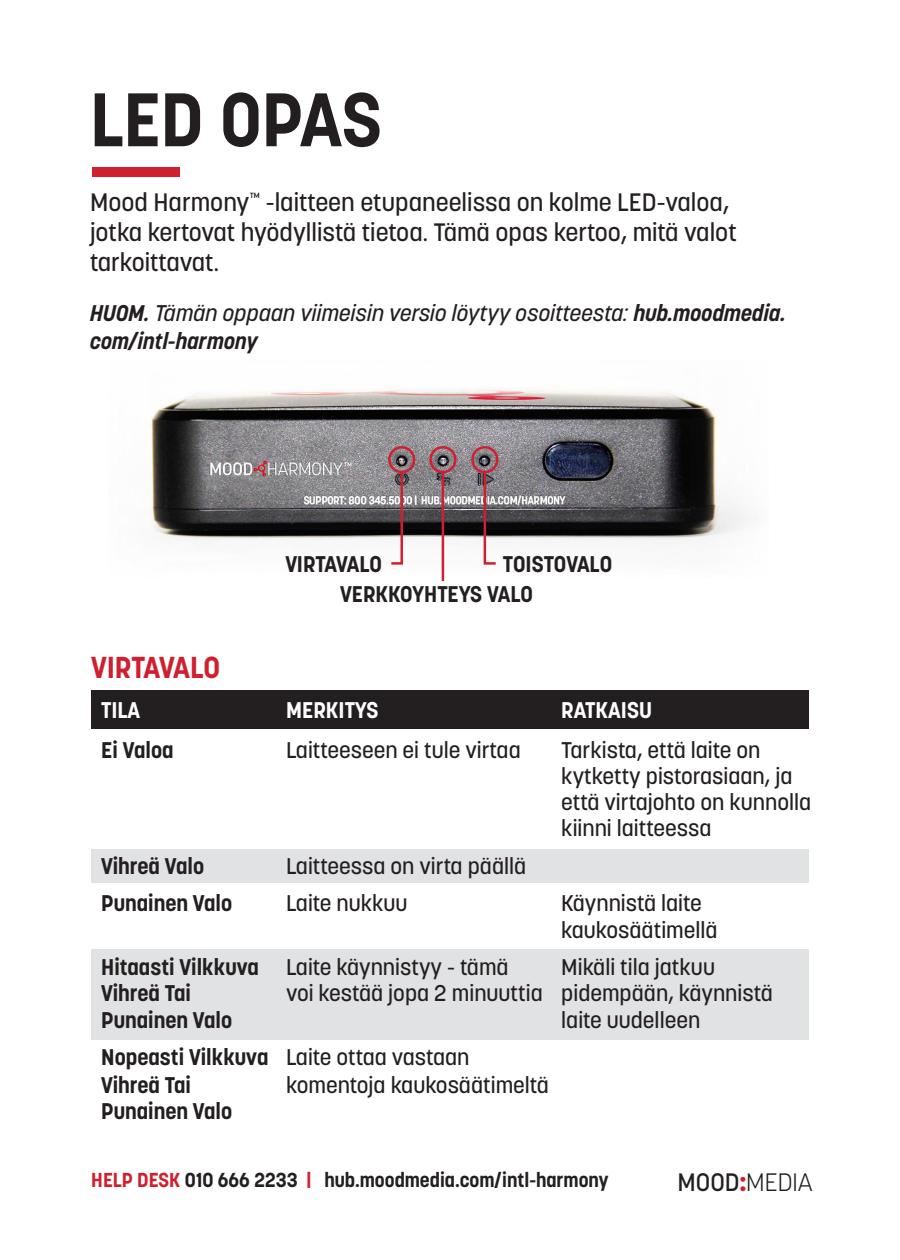
<style>
.page{position:relative;width:900px;height:1260px;background:#fff}
.page>*{position:absolute;margin:0;border:0;box-sizing:border-box;transform-origin:0 0}
.t1{font:700 75px "Korolev";color:#231f20}
.t2{font:700 30px "Korolev";color:#cf202f}
.t3{font:500 25px "Korolev";color:#231f20}
.t4{font:300 25px "Korolev";color:#231f20}
.t5{font:500 22.5px/26.2px "Korolev";color:#231f20}
.t6{font:700 22.5px/27.5px "Korolev";color:#231f20}
.t7{font:italic 500 22.5px/27.5px "Korolev";color:#231f20}
.t8{font:700 22.5px "Korolev";color:#fff}
.t9{font:700 20px "Korolev";color:#231f20}
.s1{font-weight:700}
.s2{font-weight:500}
.s3{color:#cf202f}
.s4{font-weight:800;color:#cf202f}
</style>
<div class="page">
<div style="left:91px;top:690px;width:718px;height:39px;background:#231f20"></div>
<div style="left:91px;top:850px;width:718px;height:33px;background:#e1e2e4"></div>
<div style="left:91px;top:950px;width:718px;height:90px;background:#e1e2e4"></div>
<div style="left:92px;top:167px;width:88px;height:9px;background:#cf202f"></div>
<img style="left:146px;top:389px;width:604px;height:189px">
<hr style="left:442px;top:473px;width:2px;height:108px;background:#cf202f">
<svg style="left:389px;top:470px;width:15px;height:96px"></svg>
<svg style="left:482px;top:470px;width:16px;height:96px"></svg>
<div style="left:429px;top:446px;width:28px;height:27px;border:2px solid #cf202f;border-radius:50%"></div>
<div style="left:388px;top:446px;width:27px;height:27px;border:2px solid #cf202f;border-radius:50%"></div>
<div style="left:471px;top:446px;width:27px;height:27px;border:2px solid #cf202f;border-radius:50%"></div>
<p class="t1" style="left:90px;top:73px;width:293px">LED OPAS</p>
<p class="t3" style="left:90px;top:187px;width:641px">Mood Harmony<sup>™</sup> -laitteen etupaneelissa on kolme LED-valoa,</p>
<p class="t3" style="left:90px;top:217px;width:648px">jotka kertovat hyödyllistä tietoa. Tämä opas kertoo, mitä valot</p>
<p class="t3" style="left:90px;top:247px;width:130px">tarkoittavat.</p>
<p class="t7" style="left:90px;top:300px;width:697px"><span class="s1">HUOM.</span> Tämän oppaan viimeisin versio löytyy osoitteesta: <span class="s1">hub.moodmedia. com/intl-harmony</span></p>
<p class="t6" style="left:285px;top:551px;width:98px">VIRTAVALO</p>
<p class="t6" style="left:503px;top:551px;width:111px">TOISTOVALO</p>
<p class="t6" style="left:340px;top:580px;width:194px">VERKKOYHTEYS VALO</p>
<p class="t2" style="left:91px;top:648px;width:130px">VIRTAVALO</p>
<p class="t8" style="left:101px;top:695px;width:40px">TILA</p>
<p class="t8" style="left:286px;top:695px;width:94px">MERKITYS</p>
<p class="t8" style="left:561px;top:695px;width:92px">RATKAISU</p>
<p class="t6" style="left:101px;top:736px;width:74px">Ei Valoa</p>
<p class="t5" style="left:286px;top:736px;width:236px">Laitteeseen ei tule virtaa</p>
<p class="t5" style="left:561px;top:736px;width:252px">Tarkista, että laite on kytketty pistorasiaan, ja että virtajohto on kunnolla</p>
<p class="t5" style="left:561px;top:815px;width:152px">kiinni laitteessa</p>
<p class="t6" style="left:101px;top:852px;width:105px">Vihreä Valo</p>
<p class="t5" style="left:286px;top:853px;width:242px">Laitteessa on virta päällä</p>
<p class="t6" style="left:101px;top:890px;width:133px">Punainen Valo</p>
<p class="t5" style="left:286px;top:890px;width:123px">Laite nukkuu</p>
<p class="t5" style="left:561px;top:890px;width:158px">Käynnistä laite kaukosäätimellä</p>
<p class="t5" style="left:101px;top:954px;width:409px"><span class="s1">Hitaasti Vilkkuva</span> Laite käynnistyy - tämä</p>
<p class="t5" style="left:561px;top:954px;width:155px">Mikäli tila jatkuu</p>
<p class="t6" style="left:101px;top:980px;width:91px">Vihreä Tai</p>
<p class="t5" style="left:286px;top:980px;width:488px">voi kestää jopa 2 minuuttia pidempään, käynnistä</p>
<p class="t6" style="left:101px;top:1006px;width:133px">Punainen Valo</p>
<p class="t5" style="left:561px;top:1006px;width:141px">laite uudelleen</p>
<p class="t6" style="left:101px;top:1043px;width:370px">Nopeasti Vilkkuva <span class="s2">Laite ottaa vastaan<br></span>Vihreä Tai</p>
<p class="t5" style="left:286px;top:1071px;width:264px">komentoja kaukosäätimeltä</p>
<p class="t6" style="left:101px;top:1097px;width:133px">Punainen Valo</p>
<p class="t9" style="left:91px;top:1167px;width:519px"><span class="s3">HELP DESK</span> 010 666 2233 <span class="s3">|</span> hub.moodmedia.com/intl-harmony</p>
<p class="t4" style="left:678px;top:1167px;width:137px"><span class="s2">MOOD</span><span class="s4">:</span>MEDIA</p>
</div>
